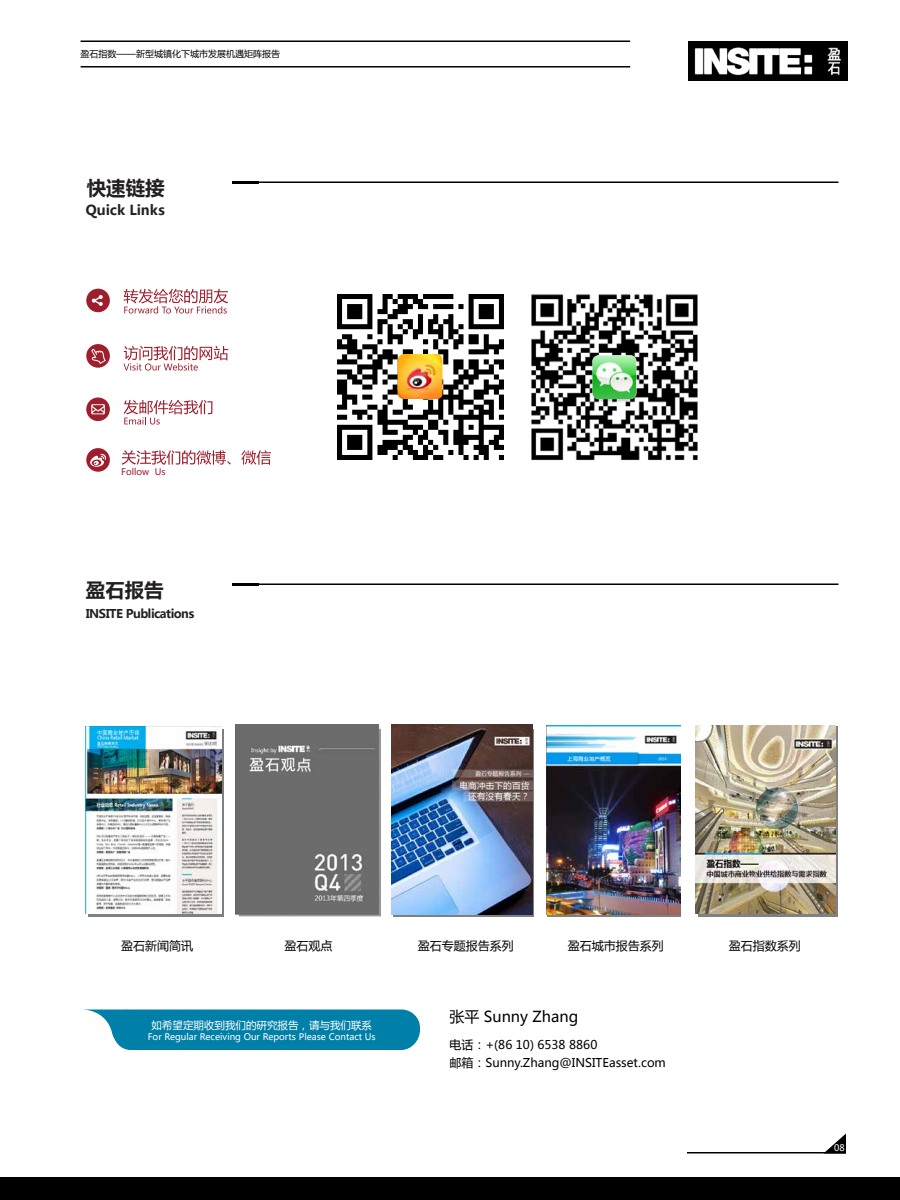
<style>
.page{position:relative;width:900px;height:1200px;background:#fff}
.page>*{position:absolute;margin:0;border:0;box-sizing:border-box;transform-origin:0 0}
.t1{font:700 19.5px "Microsoft Ya Hei";color:#231f20}
.t2{font:15px "Microsoft Ya Hei";color:#000}
.t3{font:700 13.8px "Microsoft Ya Hei";color:#231f20}
.t4{font:12px/18px "Microsoft Ya Hei";color:#000}
.t5{font:700 12px "Microsoft Ya Hei";letter-spacing:-.04em;color:#231f20}
.t6{font:10.5px "Microsoft Ya Hei";color:#fff}
.t7{font:9px "Microsoft Ya Hei";color:#fff}
.t8{font:9px "Microsoft Ya Hei";color:#000}
.t9{font:9px "Microsoft Ya Hei";color:#9e1e2d}
</style>
<div class="page">
<svg style="left:124px;top:289px;width:104px;height:25px"></svg>
<svg style="left:123px;top:346px;width:105px;height:25px"></svg>
<svg style="left:124px;top:400px;width:88px;height:25px"></svg>
<div style="left:86px;top:289px;width:24px;height:23px;background:#9e1e2d;border-radius:50%"></div>
<div style="left:86px;top:344px;width:24px;height:24px;background:#9e1e2d;border-radius:50%"></div>
<div style="left:86px;top:397px;width:24px;height:24px;background:#9e1e2d;border-radius:50%"></div>
<svg style="left:92px;top:295px;width:11px;height:11px"></svg>
<svg style="left:91px;top:349px;width:15px;height:15px"></svg>
<svg style="left:91px;top:404px;width:14px;height:10px"></svg>
<div style="left:86px;top:448px;width:24px;height:24px;background:#9e1e2d;border-radius:50%"></div>
<svg style="left:90px;top:454px;width:16px;height:13px"></svg>
<svg style="left:122px;top:450px;width:109px;height:15px"></svg>
<svg style="left:241px;top:450px;width:30px;height:15px"></svg>
<div style="left:0;top:1178px;width:900px;height:22px;background:#000"></div>
<hr style="left:687px;top:1152px;width:159px;height:2px;background:#000">
<svg style="left:823px;top:1134px;width:23px;height:20px"></svg>
<hr style="left:232px;top:182px;width:606px;height:1px;background:#000">
<hr style="left:232px;top:584px;width:606px;height:1px;background:#000">
<hr style="left:232px;top:182px;width:28px;height:2px;background:#000">
<hr style="left:232px;top:584px;width:28px;height:2px;background:#000">
<svg style="left:88px;top:729px;width:135px;height:187px"></svg>
<img style="left:86px;top:726px;width:135px;height:187px">
<div style="left:112px;top:1010px;width:308px;height:40px;background:#0080a8;border-radius:19px"></div>
<svg style="left:83px;top:1009px;width:45px;height:41px"></svg>
<img style="left:531px;top:294px;width:167px;height:167px">
<img style="left:592px;top:356px;width:44px;height:43px">
<img style="left:338px;top:294px;width:165px;height:166px">
<img style="left:398px;top:354px;width:44px;height:45px">
<img style="left:547px;top:726px;width:133px;height:188px">
<svg style="left:394px;top:729px;width:140px;height:187px"></svg>
<img style="left:391px;top:725px;width:141px;height:189px">
<hr style="left:81px;top:40px;width:549px;height:2px;background:#000">
<hr style="left:81px;top:66px;width:549px;height:2px;background:#000">
<img style="left:688px;top:41px;width:159px;height:39px">
<div style="left:698px;top:726px;width:140px;height:190px;background:#808080"></div>
<img style="left:695px;top:726px;width:141px;height:188px">
<img style="left:236px;top:725px;width:144px;height:191px">
<p class="t8" style="left:81px;top:48px;width:201px">盈石指数——新型城镇化下城市发展机遇矩阵报告</p>
<h1 class="t1" style="left:87px;top:174px;width:79px">快速链接</h1>
<p class="t3" style="left:86px;top:200px;width:81px">Quick Links</p>
<p class="t9" style="left:121px;top:465px;width:46px">Follow Us</p>
<h1 class="t1" style="left:86px;top:577px;width:79px">盈石报告</h1>
<p class="t5" style="left:86px;top:606px;width:110px">INSITE Publications</p>
<p class="t4" style="left:121px;top:936px;width:73px">盈石新闻简讯</p>
<p class="t4" style="left:284px;top:936px;width:49px">盈石观点</p>
<p class="t4" style="left:418px;top:936px;width:97px">盈石专题报告系列</p>
<p class="t4" style="left:568px;top:936px;width:97px">盈石城市报告系列</p>
<p class="t4" style="left:729px;top:936px;width:73px">盈石指数系列</p>
<p class="t6" style="left:152px;top:1019px;width:222px">如希望定期收到我们的研究报告，请与我们联系</p>
<p class="t7" style="left:148px;top:1031px;width:229px">For Regular Receiving Our Reports Please Contact Us</p>
<p class="t2" style="left:449px;top:1007px;width:130px">张平 Sunny Zhang</p>
<p class="t4" style="left:449px;top:1035px;width:218px">电话：+(86 10) 6538 8860<br>邮箱：Sunny.Zhang@INSITEasset.com</p>
<p class="t7" style="left:834px;top:1142px;width:12px">08</p>
</div>
